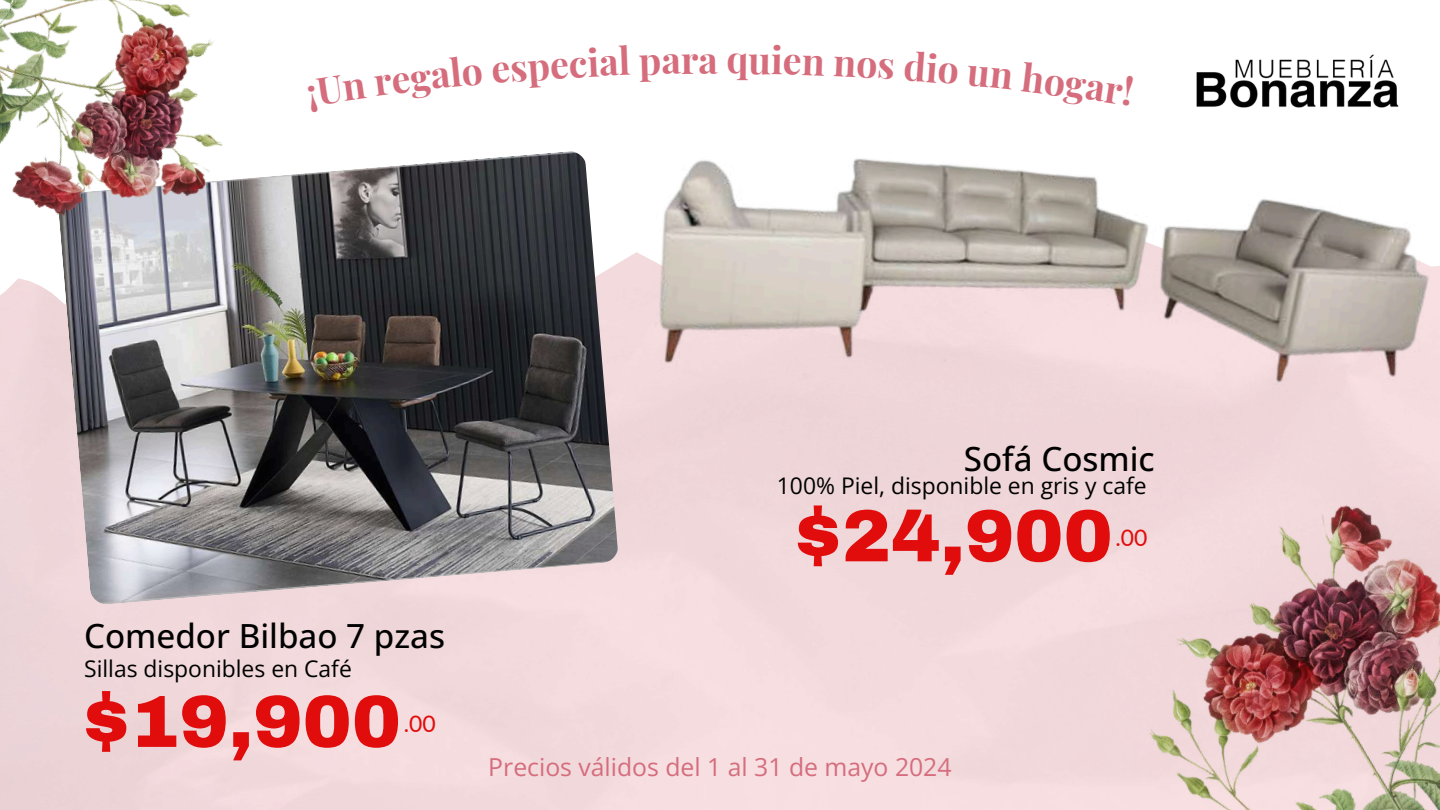
<style>
.page{position:relative;width:1440px;height:810px;background:#fff}
.page>*{position:absolute;margin:0;border:0;box-sizing:border-box;transform-origin:0 0}
.t1{font:900 73.8px "Archivo";color:#e10d0d}
.t2{font:700 37.5px "Playfair Display";color:#d56d7d}
.t3{font:500 33.3px "Open Sans";color:#000}
.t4{font:24.8px "Open Sans";color:#d56d7d}
.t5{font:22.9px "Open Sans";color:#000}
.t6{font:22.9px "Lato";color:#e10d0d}
</style>
<div class="page">
<svg style="left:0;top:278px;width:58px;height:64px;background:#f1dcdf"></svg>
<img style="left:58px;top:151px;width:561px;height:454px">
<img style="left:0;top:0;width:271px;height:261px">
<img style="left:613px;top:151px;width:827px;height:435px">
<img style="left:1097px;top:460px;width:343px;height:350px">
<img style="left:1196px;top:54px;width:203px;height:54px">
<h2 class="t2" style="left:698px;top:33px;width:52px">aq</h2>
<h3 class="t3" style="left:84px;top:613px;width:362px">Comedor Bilbao 7 pzas</h3>
<p class="t5" style="left:84px;top:653px;width:269px">Sillas disponibles en Café</p>
<h1 class="t1" style="left:81px;top:682px;width:322px">$19,900</h1>
<p class="t6" style="left:404px;top:709px;width:33px">.00</p>
<h3 class="t3" style="left:964px;top:436px;width:192px">Sofá Cosmic</h3>
<h1 class="t1" style="left:793px;top:497px;width:322px">$24,900</h1>
<p class="t5" style="left:777px;top:470px;width:371px">100% Piel, disponible en gris y cafe</p>
<p class="t6" style="left:1115px;top:524px;width:33px">.00</p>
<p class="t4" style="left:488px;top:750px;width:465px">Precios válidos del 1 al 31 de mayo 2024</p>
</div>
